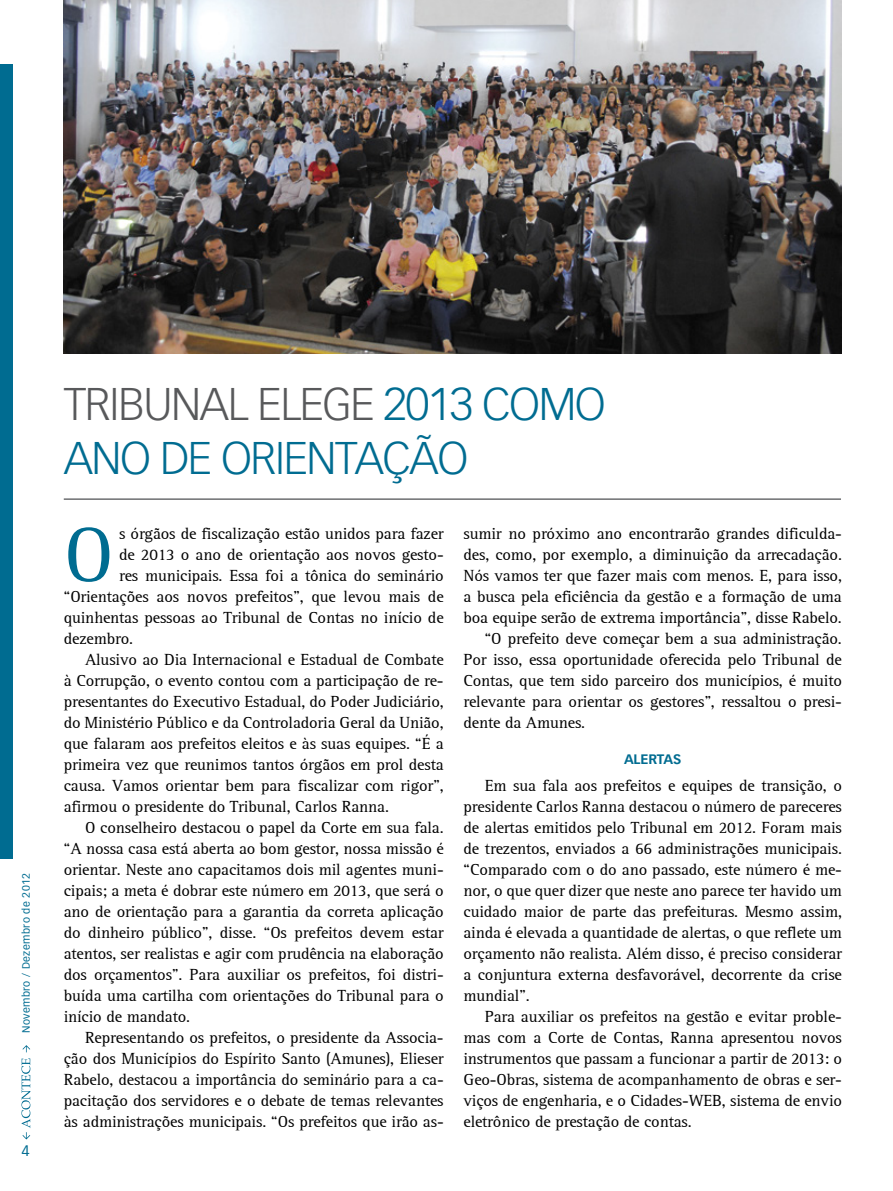
<style>
.page{position:relative;width:893px;height:1191px;background:#fff}
.page>*{position:absolute;margin:0;border:0;box-sizing:border-box;transform-origin:0 0}
.t1{font:79.5px "AT Rotis Serif";color:#006c91}
.t2{font:300 45px/54px "Vectora LT";letter-spacing:-.03em;color:#006c91}
.t3{font:16.5px/21px "AT Rotis Serif";letter-spacing:-.01em;color:#000;text-align:justify}
.t4{font:15px "Vectora LT";color:#006c91}
.t5{font:700 13.5px "Vectora LT";letter-spacing:-.01em;color:#006c91}
.t6{font:10.5px "Vectora LT";letter-spacing:.04em;color:#006c91}
.s1{color:#58595b}
</style>
<div class="page">
<hr style="left:64px;top:498px;width:777px;height:2px;background:#6d6e71">
<img style="left:64px;top:0;width:777px;height:353px">
<div style="left:0;top:65px;width:12px;height:793px;background:#006c91"></div>
<svg style="left:22px;top:1045px;width:8px;height:7px"></svg>
<svg style="left:21px;top:1058px;width:9px;height:81px"></svg>
<p class="t6" style="left:20px;top:1033px;width:162px;rotate:-90deg">Novembro / Dezembro de 2012</p>
<p class="t4" style="left:22px;top:1141px;width:10px">4</p>
<h2 class="t2" style="left:64px;top:377px;width:543px"><span class="s1">TRI BUNAL ELEGE</span> 2013 COMO<br>ANO DE ORIENTAÇÃO</h2>
<h1 class="t1" style="left:64px;top:509px;width:52px">O</h1>
<p class="t3" style="left:119px;top:523px;width:326px">s órgãos de fiscalização estão unidos para fazer</p>
<p class="t3" style="left:119px;top:544px;width:326px">de 2013 o ano de orientação aos novos gesto-</p>
<p class="t3" style="left:119px;top:565px;width:326px">res municipais. Essa foi a tônica do seminário</p>
<p class="t3" style="left:64px;top:586px;width:381px">“Orientações aos novos prefeitos”, que levou mais de</p>
<p class="t3" style="left:64px;top:607px;width:381px">quinhentas pessoas ao Tribunal de Contas no início de</p>
<p class="t3" style="left:64px;top:628px;width:71px">dezembro.</p>
<p class="t3" style="left:85px;top:649px;width:360px">Alusivo ao Dia Internacional e Estadual de Combate</p>
<p class="t3" style="left:64px;top:670px;width:381px">à Corrupção, o evento contou com a participação de re-</p>
<p class="t3" style="left:64px;top:691px;width:381px">presentantes do Executivo Estadual, do Poder Judiciário,</p>
<p class="t3" style="left:64px;top:712px;width:381px">do Ministério Público e da Controladoria Geral da União,</p>
<p class="t3" style="left:64px;top:733px;width:381px">que falaram aos prefeitos eleitos e às suas equipes. “É a</p>
<p class="t3" style="left:64px;top:754px;width:381px">primeira vez que reunimos tantos órgãos em prol desta</p>
<p class="t3" style="left:64px;top:775px;width:381px">causa. Vamos orientar bem para fiscalizar com rigor”,</p>
<p class="t3" style="left:64px;top:796px;width:327px">afirmou o presidente do Tribunal, Carlos Ranna.</p>
<p class="t3" style="left:85px;top:817px;width:360px">O conselheiro destacou o papel da Corte em sua fala.</p>
<p class="t3" style="left:64px;top:838px;width:381px">“A nossa casa está aberta ao bom gestor, nossa missão é</p>
<p class="t3" style="left:64px;top:859px;width:381px">orientar. Neste ano capacitamos dois mil agentes muni-</p>
<p class="t3" style="left:64px;top:880px;width:381px">cipais; a meta é dobrar este número em 2013, que será o</p>
<p class="t3" style="left:64px;top:901px;width:381px">ano de orientação para a garantia da correta aplicação</p>
<p class="t3" style="left:64px;top:922px;width:381px">do dinheiro público”, disse. “Os prefeitos devem estar</p>
<p class="t3" style="left:64px;top:943px;width:381px">atentos, ser realistas e agir com prudência na elaboração</p>
<p class="t3" style="left:64px;top:964px;width:381px">dos orçamentos”. Para auxiliar os prefeitos, foi distri-</p>
<p class="t3" style="left:64px;top:986px;width:381px">buída uma cartilha com orientações do Tribunal para o</p>
<p class="t3" style="left:64px;top:1007px;width:128px">início de mandato.</p>
<p class="t3" style="left:85px;top:1028px;width:360px">Representando os prefeitos, o presidente da Associa-</p>
<p class="t3" style="left:64px;top:1049px;width:381px">ção dos Municípios do Espírito Santo (Amunes), Elieser</p>
<p class="t3" style="left:64px;top:1070px;width:381px">Rabelo, destacou a importância do seminário para a ca-</p>
<p class="t3" style="left:64px;top:1091px;width:381px">pacitação dos servidores e o debate de temas relevantes</p>
<p class="t3" style="left:64px;top:1112px;width:381px">às administrações municipais. “Os prefeitos que irão as-</p>
<p class="t3" style="left:463px;top:523px;width:380px">sumir no próximo ano encontrarão grandes dificulda-</p>
<p class="t3" style="left:463px;top:544px;width:380px">des, como, por exemplo, a diminuição da arrecadação.</p>
<p class="t3" style="left:463px;top:565px;width:380px">Nós vamos ter que fazer mais com menos. E, para isso,</p>
<p class="t3" style="left:463px;top:586px;width:380px">a busca pela eficiência da gestão e a formação de uma</p>
<p class="t3" style="left:463px;top:607px;width:380px">boa equipe serão de extrema importância”, disse Rabelo.</p>
<p class="t3" style="left:485px;top:628px;width:359px">“O prefeito deve começar bem a sua administração.</p>
<p class="t3" style="left:463px;top:649px;width:380px">Por isso, essa oportunidade oferecida pelo Tribunal de</p>
<p class="t3" style="left:463px;top:670px;width:380px">Contas, que tem sido parceiro dos municípios, é muito</p>
<p class="t3" style="left:463px;top:691px;width:380px">relevante para orientar os gestores”, ressaltou o presi-</p>
<p class="t3" style="left:463px;top:712px;width:123px">dente da Amunes.</p>
<p class="t5" style="left:624px;top:751px;width:59px">AL ERTAS</p>
<p class="t3" style="left:463px;top:775px;width:380px;text-indent:21px">Em sua fala aos prefeitos e equipes de transição, o presidente Carlos Ranna destacou o número de pareceres de alertas emitidos pelo Tribunal em 2012. Foram mais de trezentos, enviados a 66 administrações municipais. “Comparado com o do ano passado, este número é me&shy;nor, o que quer dizer que neste ano parece ter havido um cuidado maior de parte das prefeituras. Mesmo assim, ainda é elevada a quantidade de alertas, o que reflete um orçamento não realista. Além disso, é preciso considerar a conjuntura externa desfavorável, decorrente da crise mundial”.</p>
<p class="t3" style="left:463px;top:1006px;width:380px;text-indent:21px">Para auxiliar os prefeitos na gestão e evitar proble&shy;mas com a Corte de Contas, Ranna apresentou novos instrumentos que passam a funcionar a partir de 2013: o Geo-Obras, sistema de acompanhamento de obras e ser&shy;viços de engenharia, e o Cidades-WEB, sistema de envio eletrônico de prestação de contas.</p>
</div>
